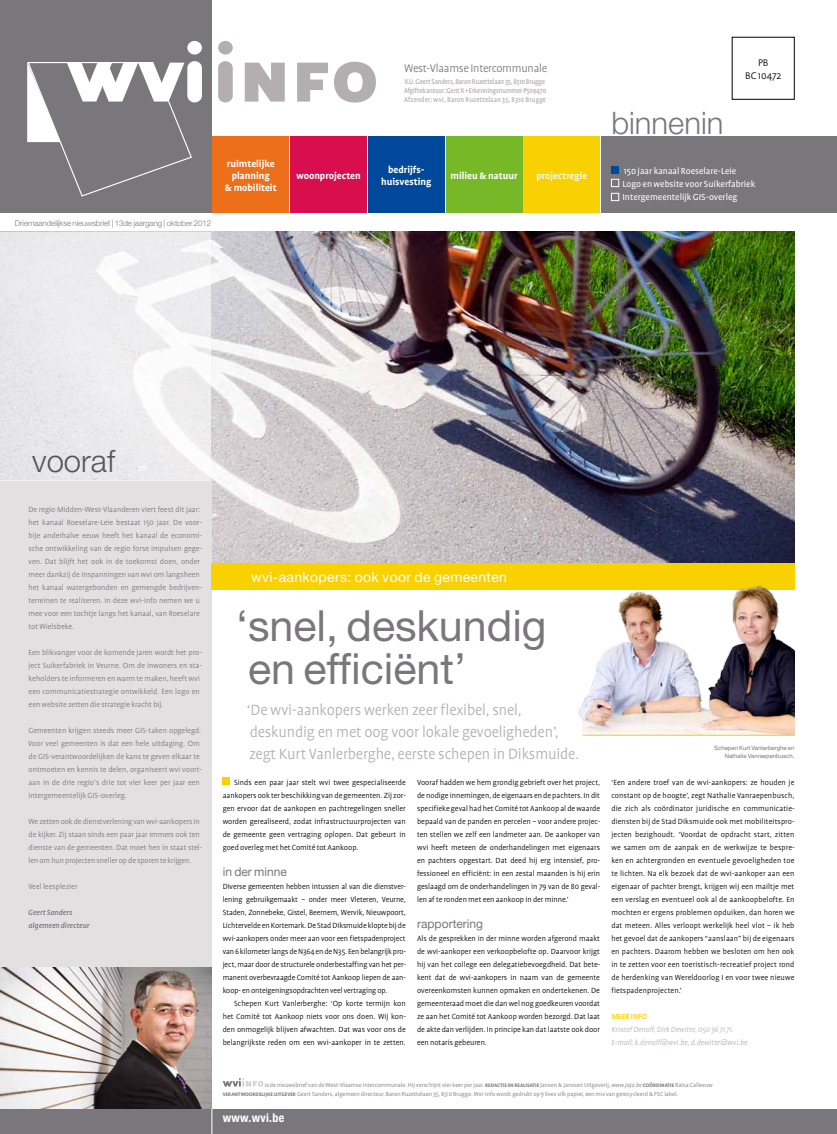
<style>
.page{position:relative;width:837px;height:1134px;background:#fff}
.page>*{position:absolute;margin:0;border:0;box-sizing:border-box;transform-origin:0 0}
.t1{font:43px/43px "Helvetica Neue LT Std";color:#79777b}
.t2{font:300 31px "Helvetica Neue LT Std";color:#79777b}
.t3{font:300 31px "Helvetica Neue LT Std";color:#565656}
.t4{font:300 16.9px/21.8px "Profile";letter-spacing:-.01em;color:#b3afb1}
.t5{font:14px "Helvetica Neue LT Std";letter-spacing:.025em;color:#fff}
.t6{font:300 12.5px "Profile";letter-spacing:-.02em;color:#79777b}
.t7{font:12px "Helvetica Neue";color:#79777b}
.t8{font:700 condensed 12px "Helvetica Neue LT Std";letter-spacing:.025em;color:#fff}
.t9{font:300 11px/13px "Profile";color:#000;text-align:center}
.t10{font:700 10.7px/11.8px "Profile";color:#fff;text-align:center}
.t11{font:500 10.7px "Profile";color:#fff}
.t12{font:10px/13px "Profile";color:#fff}
.t13{font:300 8.5px/13px "Profile";color:#000;text-align:justify}
.t14{font:300 8.5px/13px "Profile";color:#79777b}
.t15{font:italic 300 8.5px/13px "Profile";color:#b3afb1}
.t16{font:italic 500 8.5px/13px "Profile";color:#79777b}
.t17{font:500 8.5px "Profile";color:#f9d000}
.t18{font:500 8px/9px "Profile";letter-spacing:-.02em;color:#b3afb1;scale:.9 1}
.t19{font:300 8px "Helvetica Neue LT Std";letter-spacing:-.01em;color:#79777b}
.t20{font:300 6.7px/9.5px "Profile";color:#79777b}
.t21{font:6px/8px "Helvetica Neue LT Std";color:#79777b;text-align:right}
.s1{font-weight:700;font-size:5.7px}
.s2{font-style:italic}
</style>
<div class="page">
<img style="left:211px;top:232px;width:582px;height:332px">
<div style="left:213px;top:137px;width:76px;height:76px;background:#ed6f19"></div>
<div style="left:290px;top:137px;width:76px;height:76px;background:#d80e4e"></div>
<div style="left:368px;top:137px;width:76px;height:76px;background:#00499a"></div>
<div style="left:446px;top:137px;width:76px;height:76px;background:#76b828"></div>
<div style="left:523px;top:137px;width:76px;height:76px;background:#f9d000"></div>
<div style="left:0;top:0;width:211px;height:213px;background:#79777b"></div>
<svg style="left:27px;top:41px;width:175px;height:156px"></svg>
<svg style="left:218px;top:41px;width:158px;height:62px"></svg>
<div style="left:601px;top:137px;width:235px;height:76px;background:#79777b"></div>
<div style="left:0;top:480px;width:211px;height:500px;background:#e2e0e1"></div>
<div style="left:0;top:232px;width:211px;height:248px;background:linear-gradient(to right,#e6e6e9,#f4f4f5)"></div>
<div style="left:0;top:1110px;width:836px;height:24px;background:#79777b"></div>
<hr style="left:211px;top:1097px;width:1px;height:37px;background:#fff">
<svg style="left:223px;top:1078px;width:40px;height:9px"></svg>
<img style="left:0;top:967px;width:211px;height:141px">
<div style="left:611px;top:166px;width:7px;height:8px;background:#00499a"></div>
<div style="left:211px;top:564px;width:583px;height:26px;background:#f9d000"></div>
<div style="left:223px;top:778px;width:7px;height:7px;background:#f9d000"></div>
<div style="left:610px;top:193px;width:9px;height:8px;border:1px solid #fff"></div>
<div style="left:610px;top:179px;width:9px;height:8px;border:1px solid #fff"></div>
<img style="left:582px;top:585px;width:212px;height:151px">
<hr style="left:582px;top:735px;width:211px;height:1px;background:#f9d000">
<img style="left:579px;top:698px;width:9px;height:21px">
<h3 class="t6" style="left:404px;top:62px;width:145px">West-Vlaamse Intercommunale</h3>
<p class="t18" style="left:404px;top:77px;width:160px">V.U. Geert Sanders, Baron Ruzettelaan 35, 8310 Brugge<br>Afgiftekantoor: Gent X • Erkenningsnummer P509470<br>Afzender: wvi, Baron Ruzettelaan 35, 8310 Brugge</p>
<p class="t19" style="left:15px;top:218px;width:198px">Driemaandelijkse nieuwsbrief | 13de jaargang | oktober 2012</p>
<p class="t10" style="left:225px;top:158px;width:53px">ruimtelijke planning<br>&amp; mobiliteit</p>
<p class="t10" style="left:296px;top:170px;width:66px">woonprojecten</p>
<p class="t10" style="left:381px;top:164px;width:52px">bedrijfs&shy;huisvesting</p>
<p class="t10" style="left:450px;top:170px;width:69px">milieu &amp; natuur</p>
<p class="t11" style="left:536px;top:170px;width:52px">projectregie</p>
<h2 class="t2" style="left:611px;top:104px;width:113px">binnenin</h2>
<p class="t9" style="left:745px;top:56px;width:37px">PB<br>BC 10472</p>
<p class="t12" style="left:622px;top:164px;width:134px">150 jaar kanaal Roeselare-Leie<br>Logo en website voor Suikerfabriek<br>Intergemeentelijk GIS-overleg</p>
<h2 class="t3" style="left:32px;top:442px;width:84px">vooraf</h2>
<p class="t14" style="left:28px;top:503px;width:175px">De regio Midden-West-Vlaanderen viert feest dit jaar: het kanaal Roeselare-Leie bestaat 150 jaar. De voor&shy;bije anderhalve eeuw heeft het kanaal de economi&shy;sche ontwikkeling van de regio forse impulsen gege&shy;ven. Dat blijft het ook in de toekomst doen, onder meer dankzij de inspanningen van wvi om langsheen het kanaal watergebonden en gemengde bedrijven&shy;terreinen te realiseren. In deze wvi-info nemen we u mee voor een tochtje langs het kanaal, van Roeselare tot Wielsbeke.</p>
<p class="t14" style="left:28px;top:646px;width:175px">Een blikvanger voor de komende jaren wordt het pro&shy;ject Suikerfabriek in Veurne. Om de inwoners en sta&shy;keholders te informeren en warm te maken, heeft wvi een communicatiestrategie ontwikkeld. Een logo en een website zetten die strategie kracht bij.</p>
<p class="t14" style="left:28px;top:724px;width:175px">Gemeenten krijgen steeds meer GIS-taken opgelegd.<br>Voor veel gemeenten is dat een hele uitdaging. Om de GIS-verantwoordelijken de kans te geven elkaar te ontmoeten en kennis te delen, organiseert wvi voort&shy;aan in de drie regio’s drie tot vier keer per jaar een intergemeentelijk GIS-overleg.</p>
<p class="t14" style="left:28px;top:815px;width:175px">We zetten ook de dienstverlening van wvi-aankopers in de kijker. Zij staan sinds een paar jaar immers ook ten dienste van de gemeenten. Dat moet hen in staat stel&shy;len om hun projecten sneller op de sporen te krijgen.</p>
<p class="t14" style="left:28px;top:880px;width:51px">Veel leesplezier</p>
<p class="t16" style="left:28px;top:906px;width:63px">Geert Sanders algemeen directeur</p>
<h3 class="t5" style="left:251px;top:568px;width:257px">wvi-aankopers: ook voor de gemeenten</h3>
<h1 class="t1" style="left:236px;top:603px;width:312px">‘snel, deskundig en efficiënt’</h1>
<h3 class="t4" style="left:247px;top:699px;width:333px">‘De wvi-aankopers werken zeer flexibel, snel, deskundig en met oog voor lokale gevoeligheden’, zegt Kurt Vanlerberghe, eerste schepen in Diksmuide.</h3>
<p class="t13" style="left:223px;top:776px;width:185px;text-indent:11px">Sinds een paar jaar stelt wvi twee gespecialiseerde aankopers ook ter beschikking van de gemeenten. Zij zor&shy;gen ervoor dat de aankopen en pachtregelingen sneller worden gerealiseerd, zodat infrastructuurprojecten van de gemeente geen vertraging oplopen. Dat gebeurt in goed overleg met het Comité tot Aankoop.</p>
<h3 class="t7" style="left:223px;top:864px;width:66px">in der minne</h3>
<p class="t13" style="left:223px;top:880px;width:185px">Diverse gemeenten hebben intussen al van die dienstver&shy;lening gebruikgemaakt – onder meer Vleteren, Veurne, Staden, Zonnebeke, Gistel, Beernem, Wervik, Nieuwpoort, Lichtervelde en Kortemark. De Stad Diksmuide klopte bij de wvi-aankopers onder meer aan voor een fietspadenproject van 6 kilometer langs de N364 en de N35. Een belangrijk pro&shy;ject, maar door de structurele onderbestaffing van het per&shy;manent overbevraagde Comité tot Aankoop liepen de aan&shy;koop- en onteigeningsopdrachten veel vertraging op.</p>
<p class="t13" style="left:223px;top:997px;width:185px;text-indent:11px">Schepen Kurt Vanlerberghe: ‘Op korte termijn kon het Comité tot Aankoop niets voor ons doen. Wij kon&shy;den onmogelijk blijven afwachten. Dat was voor ons de belangrijkste reden om een wvi-aankoper in te zetten.</p>
<p class="t13" style="left:417px;top:776px;width:185px">Vooraf hadden we hem grondig gebrieft over het project, de nodige innemingen, de eigenaars en de pachters. In dit specifieke geval had het Comité tot Aankoop al de waarde bepaald van de panden en percelen – voor andere projec&shy;ten stellen we zelf een landmeter aan. De aankoper van wvi heeft meteen de onderhandelingen met eigenaars en pachters opgestart. Dat deed hij erg intensief, pro&shy;fessioneel en efficiënt: in een zestal maanden is hij erin geslaagd om de onderhandelingen in 79 van de 80 geval&shy;len af te ronden met een aankoop in der minne.’</p>
<h3 class="t7" style="left:417px;top:916px;width:67px">rapportering</h3>
<p class="t13" style="left:417px;top:932px;width:185px">Als de gesprekken in der minne worden afgerond maakt de wvi-aankoper een verkoopbelofte op. Daarvoor krijgt hij van het college een delegatiebevoegdheid. Dat bete&shy;kent dat de wvi-aankopers in naam van de gemeente overeenkomsten kunnen opmaken en ondertekenen. De gemeenteraad moet die dan wel nog goedkeuren voordat ze aan het Comité tot Aankoop worden bezorgd. Dat laat de akte dan verlijden. In principe kan dat laatste ook door een notaris gebeuren.</p>
<p class="t21" style="left:714px;top:744px;width:82px">Schepen Kurt Vanlerberghe en<br>Nathalie Vanraepenbusch.</p>
<p class="t13" style="left:611px;top:776px;width:185px">‘Een andere troef van de wvi-aankopers: ze houden je constant op de hoogte’, zegt Nathalie Vanraepenbusch, die zich als coördinator juridische en communicatie&shy;diensten bij de Stad Diksmuide ook met mobiliteitspro&shy;jecten bezighoudt. ‘Voordat de opdracht start, zitten we samen om de aanpak en de werkwijze te bespre&shy;ken en achtergronden en eventuele gevoeligheden toe te lichten. Na elk bezoek dat de wvi-aankoper aan een eigenaar of pachter brengt, krijgen wij een mailtje met een verslag en eventueel ook al de aankoopbelofte. En mochten er ergens problemen opduiken, dan horen we dat meteen. Alles verloopt werkelijk heel vlot – ik heb het gevoel dat de aankopers “aanslaan” bij de eigenaars en pachters. Daarom hebben we besloten om hen ook in te zetten voor een toeristisch-recreatief project rond de herdenking van Wereldoorlog I en voor twee nieuwe fietspadenprojecten.’</p>
<p class="t17" style="left:611px;top:1012px;width:37px">MEER INFO</p>
<p class="t15" style="left:611px;top:1023px;width:138px">Kristof Denolf, Dirk Dewitte, 050 36 71 71.<br>E-mail: k.denolf@wvi.be, d.dewitte@wvi.be</p>
<p class="t20" style="left:223px;top:1080px;width:491px;text-indent:42px">is de nieuwsbrief van de West-Vlaamse Intercommunale. Hij verschijnt vier keer per jaar. <span class="s1">Redactie en realisatie</span> Jansen &amp; Janssen Uitgeverij, <span class="s2">www.jaja.be</span> <span class="s1">Coördinatie</span> Raïsa Calleeuw<br><span class="s1">Verantwoordelijke uitgever</span> Geert Sanders, algemeen directeur, Baron Ruzettelaan 35, 8310 Brugge. Wvi-info wordt gedrukt op 9 lives silk papier, een mix van gerecycleerd &amp; FSC label.</p>
<h3 class="t8" style="left:223px;top:1111px;width:63px">www.wvi.be</h3>
</div>
